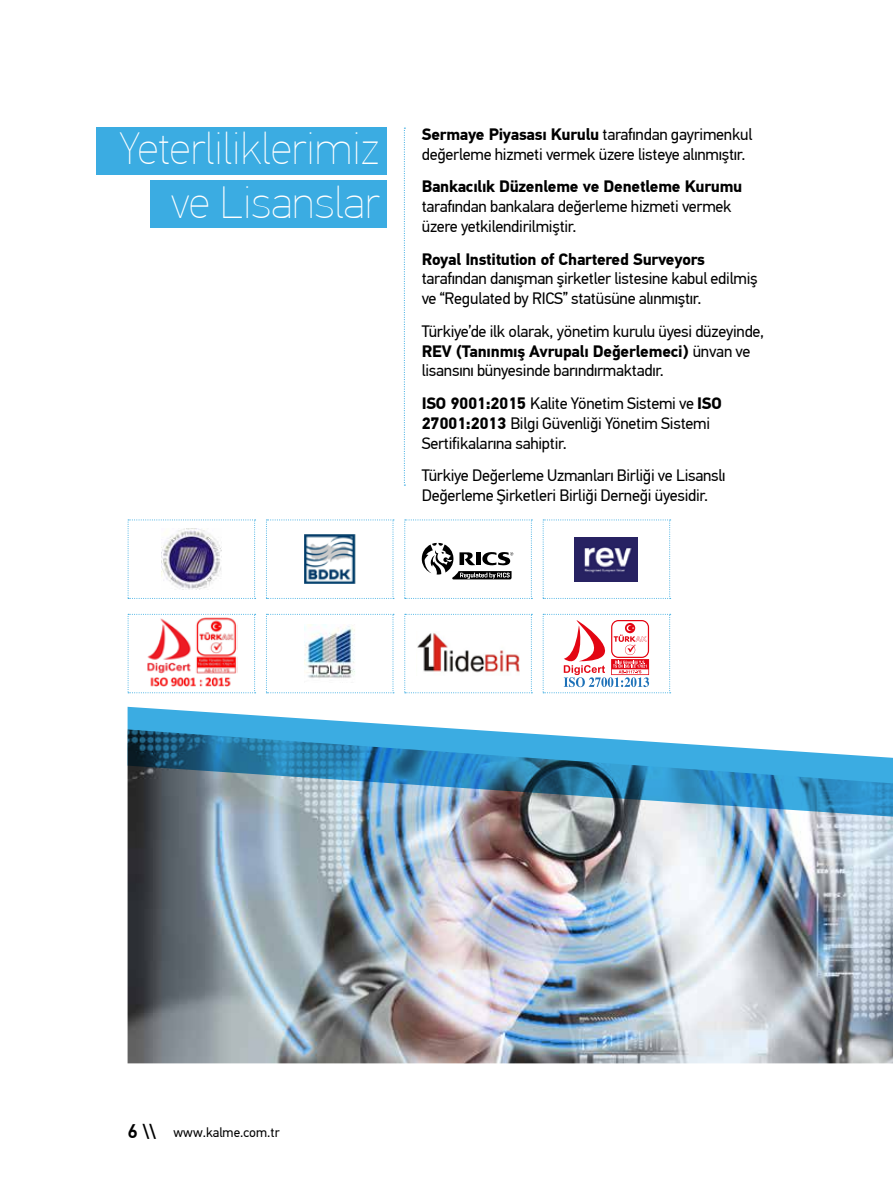
<style>
.page{position:relative;width:893px;height:1191px;background:#fff}
.page>*{position:absolute;margin:0;border:0;box-sizing:border-box;transform-origin:0 0}
.t1{font:100 45px/54px "PF Din Text Pro";color:#fff;text-align:right}
.t2{font:16.5px/19.8px "PF Din Text Pro";letter-spacing:-.015em;color:#000}
.t3{font:700 16.5px "PF Din Text Pro";letter-spacing:-.015em;color:#000}
.t4{font:13.5px "PF Din Text Pro";color:#000}
.s1{font-weight:700}
.s2{font-weight:500;font-size:19.65px}
</style>
<div class="page">
<img style="left:128px;top:867px;width:765px;height:196px">
<img style="left:128px;top:707px;width:765px;height:160px">
<svg style="left:404px;top:128px;width:1px;height:357px"></svg>
<div style="left:96px;top:128px;width:291px;height:47px;background:#3bace2"></div>
<div style="left:150px;top:181px;width:237px;height:47px;background:#3bace2"></div>
<svg style="left:128px;top:614px;width:128px;height:79px"></svg>
<svg style="left:128px;top:519px;width:128px;height:80px"></svg>
<svg style="left:266px;top:519px;width:128px;height:80px"></svg>
<svg style="left:543px;top:519px;width:128px;height:80px"></svg>
<img style="left:161px;top:529px;width:61px;height:60px">
<img style="left:304px;top:534px;width:51px;height:50px">
<svg style="left:266px;top:614px;width:128px;height:79px"></svg>
<svg style="left:404px;top:614px;width:128px;height:79px"></svg>
<svg style="left:543px;top:614px;width:128px;height:79px"></svg>
<img style="left:575px;top:537px;width:63px;height:44px">
<img style="left:145px;top:617px;width:93px;height:70px">
<svg style="left:404px;top:519px;width:128px;height:80px"></svg>
<h1 class="t1" style="left:119px;top:122px;width:262px">Yeterliliklerimiz ve Lisanslar</h1>
<p class="t2" style="left:422px;top:125px;width:332px"><span class="s1">Sermaye Piyasası Kurulu</span> tarafından gayrimenkul değerleme hizmeti vermek üzere listeye alınmıştır.</p>
<p class="t3" style="left:422px;top:177px;width:322px">Bankacılık Düzenleme ve Denetleme Kurumu</p>
<p class="t2" style="left:422px;top:197px;width:311px">tarafından bankalara değerleme hizmeti vermek üzere yetkilendirilmiştir.</p>
<p class="t3" style="left:422px;top:249px;width:285px">Royal Institution of Chartered Surveyors</p>
<p class="t2" style="left:422px;top:269px;width:337px">tarafından danışman şirketler listesine kabul edilmiş ve “Regulated by RICS” statüsüne alınmıştır.</p>
<p class="t2" style="left:422px;top:321px;width:344px">Türkiye’de ilk olarak, yönetim kurulu üyesi düzeyinde,<br><span class="s1">REV (Tanınmış Avrupalı Değerlemeci)</span> ünvan ve lisansını bünyesinde barındırmaktadır.</p>
<p class="t2" style="left:422px;top:393px;width:301px"><span class="s1">ISO 9001:2015</span> Kalite Yönetim Sistemi ve <span class="s1">ISO<br>27001:2013</span> Bilgi Güvenliği Yönetim Sistemi<br>Sertifikalarına sahiptir.</p>
<p class="t2" style="left:422px;top:465px;width:305px">Türkiye Değerleme Uzmanları Birliği ve Lisanslı<br>Değerleme Şirketleri Birliği Derneği üyesidir.</p>
<p class="t4" style="left:128px;top:1124px;width:154px"><span class="s2">6 \\</span> www.kalme.com.tr</p>
</div>
